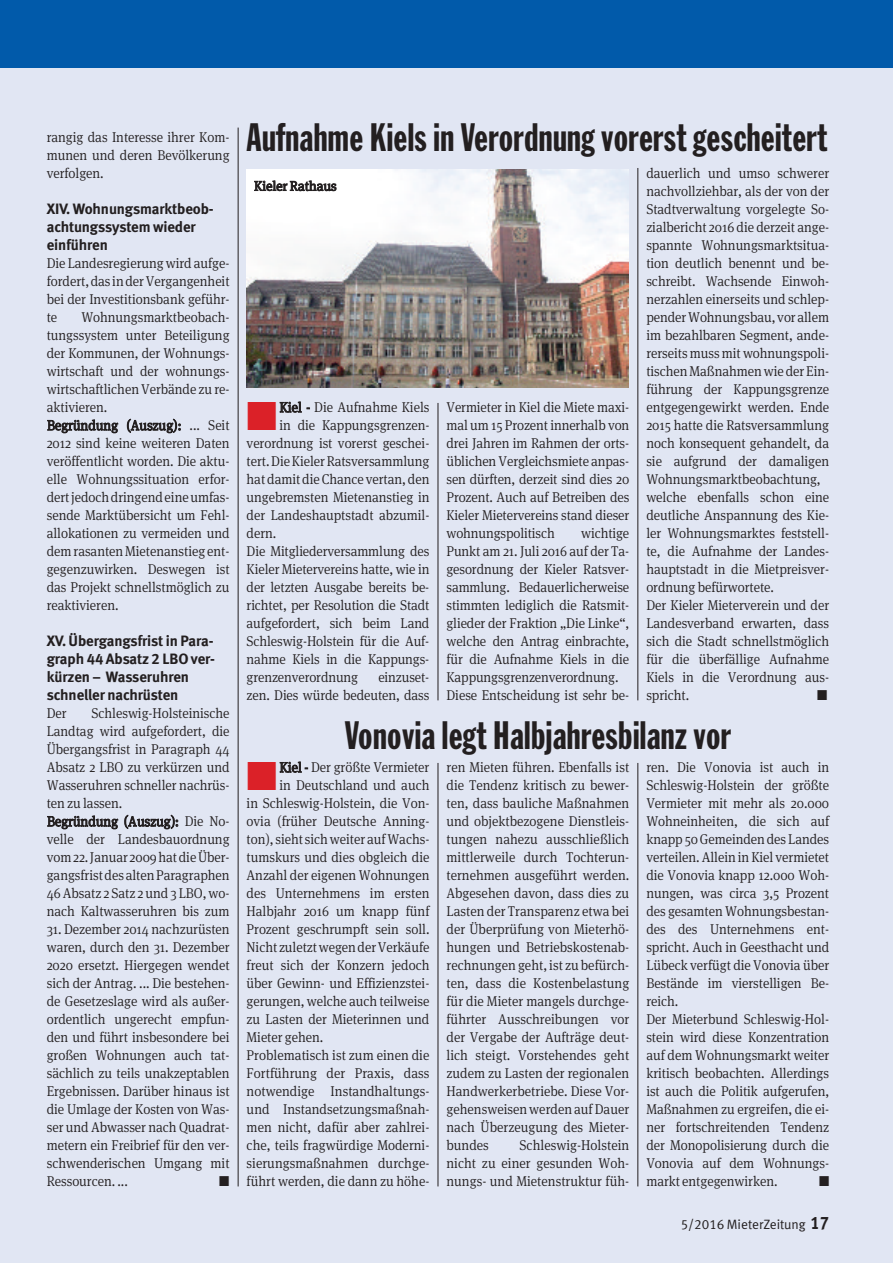
<style>
.page{position:relative;width:893px;height:1263px;background:#e1e6f3}
.page>*{position:absolute;margin:0;border:0;box-sizing:border-box;transform-origin:0 0}
.t1{font:39px "Franklin Gothic Extra Cond";letter-spacing:.01em;color:#231f20}
.t2{font:700 15px/18px "VZ Meta LF";letter-spacing:-.005em;color:#231f20}
.t3{font:300 14.25px/18px "Meta Serif OT";letter-spacing:-.005em;color:#231f20;text-align:justify;scale:.94 1}
.t4{font:14.25px "Zapf Dingbats";color:#231f20;scale:.94 1}
.t5{font:13.5px "VZ Meta LF";color:#231f20}
.t6{font:300 13.5px "Meta Serif OT";letter-spacing:-.005em;color:#231f20}
.s1{color:#db2128}
.s2{font-weight:700;font-size:18px}
</style>
<div class="page">
<div style="left:0;top:0;width:893px;height:67px;background:#015aaa"></div>
<hr style="left:438px;top:763px;width:1px;height:423px;background:#231f20">
<hr style="left:638px;top:763px;width:1px;height:423px;background:#231f20">
<hr style="left:238px;top:128px;width:1px;height:1058px;background:#231f20">
<hr style="left:438px;top:403px;width:1px;height:297px;background:#231f20">
<hr style="left:638px;top:168px;width:1px;height:532px;background:#231f20">
<img style="left:247px;top:169px;width:382px;height:219px">
<p class="t3" style="left:47px;top:129px;width:196px">rangig das Interesse ihrer Kom&shy;munen und deren Bevölkerung verfolgen.</p>
<p class="t2" style="left:47px;top:200px;width:168px">XIV. Wohnungsmarktbeob&shy;achtungssystem wieder einführen</p>
<p class="t3" style="left:47px;top:255px;width:196px">Die Landesregierung wird aufge&shy;fordert,das inderVergangenheit bei der Investitionsbank geführ&shy;te</p>
<p class="t3" style="left:47px;top:309px;width:196px;text-align:left;text-indent:35px">Wohnungsmarktbeobach&shy;tungssystem unter Beteiligung der Kommunen, der Wohnungs&shy;wirtschaft und der wohnungs&shy;wirtschaftlichen Verbände zu re&shy;aktivieren.<br>Begründung (Auszug): ... Seit<br>2012 sind keine weiteren Daten veröffentlicht worden. Die aktu&shy;elle Wohnungssituation erfor&shy;dertjedochdringendeineumfas&shy;sende Marktübersicht um Fehl&shy;allokationen zu vermeiden und dem rasanten Mietenanstieg ent&shy;gegenzuwirken. Deswegen ist das Projekt schnellstmöglich zu reaktivieren.</p>
<p class="t2" style="left:47px;top:632px;width:170px">XV. Übergangsfrist in Para&shy;graph 44 Absatz 2 LBO ver&shy;kürzen – Wasseruhren schneller nachrüsten</p>
<p class="t3" style="left:47px;top:705px;width:23px">Der</p>
<p class="t3" style="left:47px;top:705px;width:196px;text-align:left;text-indent:45px">Schleswig-Holsteinische<br>Landtag wird aufgefordert, die<br>Übergangsfrist in Paragraph 44<br>Absatz 2 LBO zu verkürzen und<br>Wasseruhren schneller nachrüs&shy;ten zu lassen.<br>Begründung (Auszug): Die No&shy;velle der Landesbauordnung vom22.Januar 2009hatdieÜber&shy;gangsfristdesaltenParagraphen<br>46 Absatz 2 Satz 2 und 3 LBO, wo&shy;nach Kaltwasseruhren bis zum</p>
<p class="t3" style="left:47px;top:921px;width:196px">31. Dezember 2014 nachzurüsten waren, durch den 31. Dezember 2020 ersetzt. Hiergegen wendet sich der Antrag. ... Die bestehen&shy;de Gesetzeslage wird als außer&shy;ordentlich ungerecht empfun&shy;den und führt insbesondere bei großen Wohnungen auch tat&shy;sächlich zu teils unakzeptablen Ergebnissen. Darüber hinaus ist die Umlage der Kosten von Was&shy;ser und Abwasser nach Quadrat&shy;metern ein Freibrief für den ver&shy;schwenderischen Umgang mit Ressourcen. ...</p>
<p class="t4" style="left:219px;top:1173px;width:12px">■</p>
<h1 class="t1" style="left:247px;top:123px;width:582px">Aufnahme Kiels in Verordnung vorerst gescheitert</h1>
<p class="t6" style="left:254px;top:181px;width:84px">Kieler Rathaus</p>
<p class="t3" style="left:646px;top:165px;width:196px;text-align:left">dauerlich und umso schwerer nachvollziehbar, als der von der<br>Stadtverwaltung vorgelegte So&shy;zialbericht 2016 die derzeit ange&shy;spannte Wohnungsmarktsitua&shy;tion deutlich benennt und be&shy;schreibt. Wachsende Einwoh&shy;nerzahlen einerseits und schlep&shy;penderWohnungsbau,vorallem im bezahlbaren Segment, ande&shy;rerseits muss mit wohnungspoli&shy;tischen Maßnahmenwie der Ein&shy;führung der Kappungsgrenze entgegengewirkt werden. Ende<br>2015 hatte die Ratsversammlung noch konsequent gehandelt, da sie aufgrund der damaligen<br>Wohnungsmarktbeobachtung, welche ebenfalls schon eine deutliche Anspannung des Kie&shy;ler Wohnungsmarktes feststell&shy;te, die Aufnahme der Landes&shy;hauptstadt in die Mietpreisver&shy;ordnung befürwortete.<br>Der Kieler Mieterverein und der<br>Landesverband erwarten, dass sich die Stadt schnellstmöglich für die überfällige Aufnahme<br>Kiels in die Verordnung aus&shy;spricht.</p>
<p class="t3" style="left:247px;top:399px;width:196px"><span class="s1">■</span> Kiel - Die Aufnahme Kiels</p>
<p class="t3" style="left:446px;top:399px;width:196px">Vermieter in Kiel die Miete maxi&shy;mal um 15 Prozent innerhalb von drei Jahren im Rahmen der orts&shy;üblichen Vergleichsmiete anpas&shy;sen dürften, derzeit sind dies 20<br>Prozent. Auch auf Betreiben des Kieler Mietervereins stand dieser wohnungspolitisch</p>
<p class="t3" style="left:279px;top:417px;width:161px">in die Kappungsgrenzen-</p>
<p class="t3" style="left:247px;top:435px;width:196px">verordnung ist vorerst geschei-</p>
<p class="t3" style="left:247px;top:453px;width:196px">tert.DieKielerRatsversammlung</p>
<p class="t3" style="left:247px;top:471px;width:196px">hat damit die Chance vertan, den</p>
<p class="t3" style="left:247px;top:489px;width:196px">ungebremsten Mietenanstieg in</p>
<p class="t3" style="left:247px;top:507px;width:196px">der Landeshauptstadt abzumil-</p>
<p class="t3" style="left:247px;top:525px;width:33px">dern.</p>
<p class="t3" style="left:247px;top:543px;width:196px">Die Mitgliederversammlung des</p>
<p class="t3" style="left:247px;top:561px;width:196px">Kieler Mietervereins hatte, wie in</p>
<p class="t3" style="left:247px;top:579px;width:196px">der letzten Ausgabe bereits be-</p>
<p class="t3" style="left:247px;top:597px;width:196px">richtet, per Resolution die Stadt</p>
<p class="t3" style="left:247px;top:615px;width:196px">aufgefordert, sich beim Land</p>
<p class="t3" style="left:247px;top:633px;width:196px">Schleswig-Holstein für die Auf-</p>
<p class="t3" style="left:247px;top:651px;width:196px">nahme Kiels in die Kappungs-</p>
<p class="t3" style="left:247px;top:669px;width:120px">grenzenverordnung</p>
<p class="t3" style="left:446px;top:525px;width:196px;text-align:left;text-indent:135px">wichtige<br>Punkt am 21. Juli 2016 auf der Ta&shy;gesordnung der Kieler Ratsver&shy;sammlung. Bedauerlicherweise stimmten lediglich die Ratsmit&shy;glieder der Fraktion „Die Linke“, welche den Antrag einbrachte, für die Aufnahme Kiels in die<br>Kappungsgrenzenverordnung.<br>Diese Entscheidung ist sehr be-</p>
<h1 class="t1" style="left:345px;top:721px;width:388px">Vonovia legt Halbjahresbilanz vor</h1>
<p class="t3" style="left:247px;top:669px;width:196px;text-align:right">einzuset-<br>zen. Dies würde bedeuten, dass</p>
<p class="t4" style="left:817px;top:687px;width:12px">■</p>
<p class="t3" style="left:247px;top:759px;width:196px"><span class="s1">■</span> Kiel - Der größte Vermieter</p>
<p class="t3" style="left:279px;top:777px;width:161px">in Deutschland und auch</p>
<p class="t3" style="left:247px;top:795px;width:196px">in Schleswig-Holstein, die Von-</p>
<p class="t3" style="left:247px;top:813px;width:196px">ovia (früher Deutsche Anning-</p>
<p class="t3" style="left:247px;top:831px;width:196px">ton), sieht sichweiter aufWachs-</p>
<p class="t3" style="left:247px;top:849px;width:196px">tumskurs und dies obgleich die</p>
<p class="t3" style="left:247px;top:867px;width:196px">Anzahl der eigenen Wohnungen</p>
<p class="t3" style="left:247px;top:885px;width:196px">des Unternehmens im ersten</p>
<p class="t3" style="left:247px;top:903px;width:196px">Halbjahr 2016 um knapp fünf</p>
<p class="t3" style="left:247px;top:921px;width:196px">Prozent geschrumpft sein soll.</p>
<p class="t3" style="left:247px;top:939px;width:196px">Nicht zuletztwegenderVerkäufe</p>
<p class="t3" style="left:247px;top:957px;width:196px">freut sich der Konzern jedoch</p>
<p class="t3" style="left:247px;top:975px;width:196px">über Gewinn- und Effizienzstei-</p>
<p class="t3" style="left:247px;top:993px;width:196px">gerungen, welche auch teilweise</p>
<p class="t3" style="left:247px;top:1011px;width:196px">zu Lasten der Mieterinnen und</p>
<p class="t3" style="left:247px;top:1029px;width:83px">Mieter gehen.</p>
<p class="t3" style="left:247px;top:1047px;width:196px">Problematisch ist zum einen die</p>
<p class="t3" style="left:247px;top:1065px;width:196px">Fortführung der Praxis, dass</p>
<p class="t3" style="left:247px;top:1083px;width:196px">notwendige Instandhaltungs-</p>
<p class="t3" style="left:247px;top:1101px;width:196px">und Instandsetzungsmaßnah-</p>
<p class="t3" style="left:247px;top:1119px;width:196px">men nicht, dafür aber zahlrei-</p>
<p class="t3" style="left:247px;top:1137px;width:196px">che, teils fragwürdige Moderni-</p>
<p class="t3" style="left:247px;top:1155px;width:196px">sierungsmaßnahmen durchge-</p>
<p class="t3" style="left:247px;top:1173px;width:196px">führt werden, die dann zu höhe-</p>
<p class="t3" style="left:446px;top:759px;width:196px">ren Mieten führen. Ebenfalls ist die Tendenz kritisch zu bewer&shy;ten, dass bauliche Maßnahmen und objektbezogene Dienstleis&shy;tungen nahezu ausschließlich mittlerweile durch Tochterun&shy;ternehmen ausgeführt werden.<br>Abgesehen davon, dass dies zu Lasten der Transparenz etwa bei der Überprüfung von Mieterhö&shy;hungen und Betriebskostenab&shy;rechnungen geht, ist zu befürch&shy;ten, dass die Kostenbelastung für die Mieter mangels durchge&shy;führter Ausschreibungen vor der Vergabe der Aufträge deut&shy;lich steigt. Vorstehendes geht zudem zu Lasten der regionalen Handwerkerbetriebe. Diese Vor&shy;gehensweisenwerdenaufDauer nach Überzeugung des Mieter&shy;bundes</p>
<p class="t3" style="left:446px;top:1137px;width:196px;text-indent:73px">Schleswig-Holstein nicht zu einer gesunden Woh&shy;nungs- und Mietenstruktur füh-</p>
<p class="t3" style="left:646px;top:759px;width:196px;text-align:left">ren. Die Vonovia ist auch in<br>Schleswig-Holstein der größte<br>Vermieter mit mehr als 20.000<br>Wohneinheiten, die sich auf knapp 50Gemeindendes Landes verteilen. Allein in Kiel vermietet die Vonovia knapp 12.000 Woh&shy;nungen, was circa 3,5 Prozent des gesamten Wohnungsbestan&shy;des des Unternehmens ent&shy;spricht. Auch in Geesthacht und<br>Lübeck verfügt die Vonovia über<br>Bestände im vierstelligen Be&shy;reich.<br>Der Mieterbund Schleswig-Hol&shy;stein wird diese Konzentration auf dem Wohnungsmarkt weiter kritisch beobachten. Allerdings ist auch die Politik aufgerufen,<br>Maßnahmen zu ergreifen, die ei&shy;ner fortschreitenden Tendenz der Monopolisierung durch die<br>Vonovia auf dem Wohnungs&shy;markt entgegenwirken.</p>
<p class="t4" style="left:819px;top:1173px;width:12px">■</p>
<p class="t5" style="left:681px;top:1216px;width:150px">5/2016 MieterZeitung <span class="s2">17</span></p>
</div>
